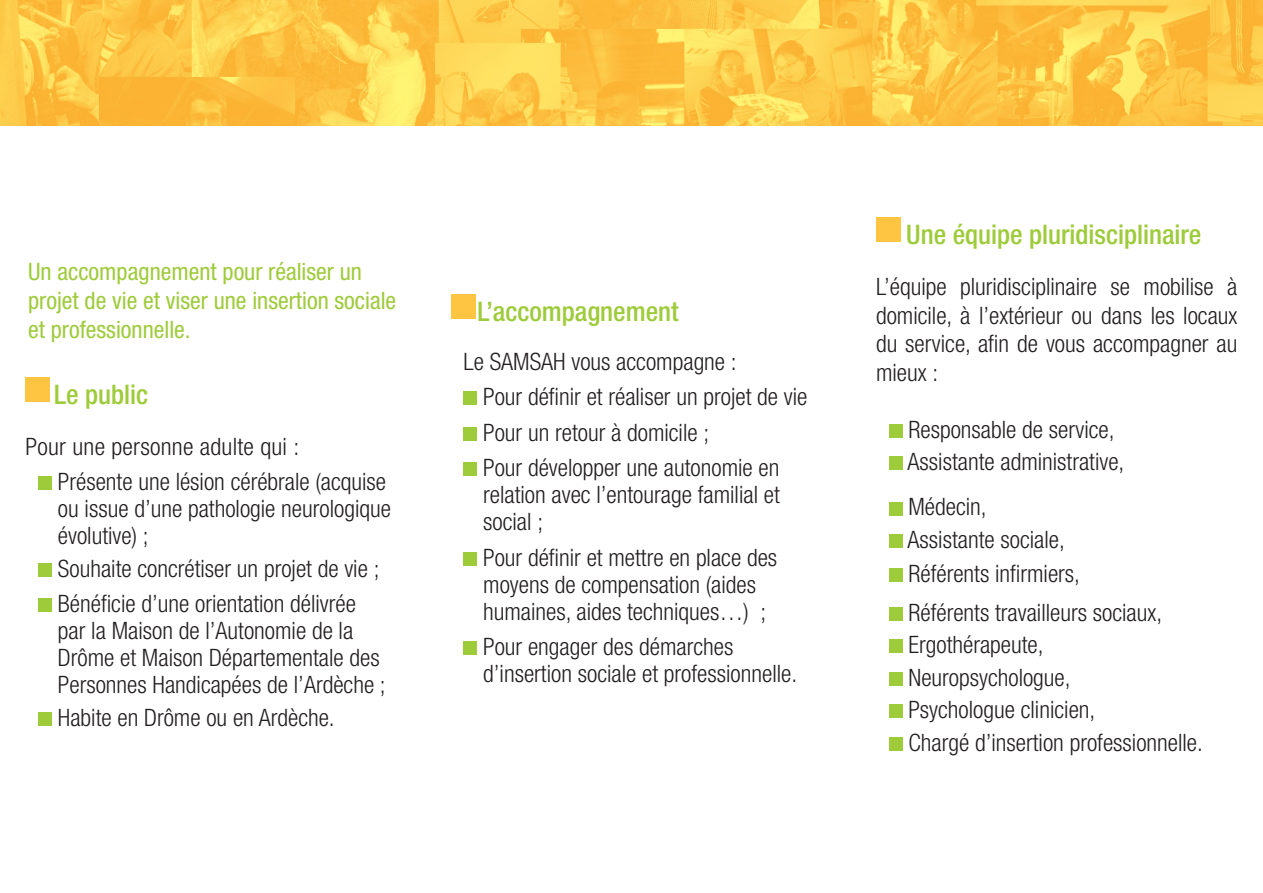
<style>
.page{position:relative;width:1263px;height:893px;background:#fff}
.page>*{position:absolute;margin:0;border:0;box-sizing:border-box;transform-origin:0 0}
.t1{font:500 condensed 27px "Helvetica Neue LT Std";color:#9ecb3a}
.t2{font:300 condensed 24px/27px "Helvetica Neue LT Std";color:#231f20}
.t3{font:condensed 24px/28.8px "Helvetica Neue LT Std";color:#9ecb3a}
</style>
<div class="page">
<div style="left:463px;top:391px;width:14px;height:14px;background:#9ecb3a"></div>
<div style="left:463px;top:427px;width:14px;height:14px;background:#9ecb3a"></div>
<div style="left:463px;top:462px;width:14px;height:14px;background:#9ecb3a"></div>
<div style="left:463px;top:552px;width:14px;height:14px;background:#9ecb3a"></div>
<div style="left:463px;top:641px;width:14px;height:14px;background:#9ecb3a"></div>
<img style="left:0;top:0;width:1263px;height:125px">
<div style="left:451px;top:294px;width:25px;height:25px;background:#fec542"></div>
<div style="left:38px;top:476px;width:14px;height:14px;background:#9ecb3a"></div>
<div style="left:38px;top:563px;width:14px;height:13px;background:#9ecb3a"></div>
<div style="left:38px;top:598px;width:14px;height:14px;background:#9ecb3a"></div>
<div style="left:38px;top:712px;width:14px;height:13px;background:#9ecb3a"></div>
<div style="left:889px;top:424px;width:14px;height:14px;background:#9ecb3a"></div>
<div style="left:889px;top:456px;width:14px;height:14px;background:#9ecb3a"></div>
<div style="left:889px;top:502px;width:14px;height:13px;background:#9ecb3a"></div>
<div style="left:889px;top:534px;width:14px;height:14px;background:#9ecb3a"></div>
<div style="left:889px;top:568px;width:14px;height:14px;background:#9ecb3a"></div>
<div style="left:889px;top:607px;width:14px;height:14px;background:#9ecb3a"></div>
<div style="left:889px;top:639px;width:14px;height:14px;background:#9ecb3a"></div>
<div style="left:889px;top:672px;width:14px;height:14px;background:#9ecb3a"></div>
<div style="left:889px;top:704px;width:14px;height:14px;background:#9ecb3a"></div>
<div style="left:889px;top:737px;width:14px;height:14px;background:#9ecb3a"></div>
<div style="left:876px;top:217px;width:25px;height:25px;background:#fec542"></div>
<div style="left:26px;top:377px;width:24px;height:24px;background:#fec542"></div>
<p class="t3" style="left:28px;top:257px;width:370px">Un accompagnement pour réaliser un projet de vie et viser une insertion sociale et professionnelle.</p>
<p class="t1" style="left:54px;top:378px;width:95px">Le public</p>
<p class="t2" style="left:26px;top:432px;width:275px">Pour une personne adulte qui :</p>
<p class="t2" style="left:58px;top:468px;width:334px">Présente une lésion cérébrale (acquise ou issue d’une pathologie neurologique évolutive) ;</p>
<p class="t2" style="left:58px;top:554px;width:323px">Souhaite concrétiser un projet de vie ;</p>
<p class="t2" style="left:58px;top:590px;width:329px">Bénéficie d’une orientation délivrée par la Maison de l’Autonomie de la Drôme et Maison Départementale des Personnes Handicapées de l’Ardèche ;</p>
<p class="t2" style="left:58px;top:703px;width:278px">Habite en Drôme ou en Ardèche.</p>
<p class="t1" style="left:477px;top:295px;width:203px">L’accompagnement</p>
<p class="t2" style="left:463px;top:348px;width:275px">Le SAMSAH vous accompagne :</p>
<p class="t2" style="left:483px;top:383px;width:326px">Pour définir et réaliser un projet de vie</p>
<p class="t2" style="left:483px;top:419px;width:227px">Pour un retour à domicile ;</p>
<p class="t2" style="left:483px;top:454px;width:298px;text-align:justify">Pour développer une autonomie en relation avec l’entourage familial et social ;</p>
<p class="t2" style="left:483px;top:544px;width:296px">Pour définir et mettre en place des moyens de compensation (aides humaines, aides techniques…) ;</p>
<p class="t2" style="left:483px;top:633px;width:315px">Pour engager des démarches d’insertion sociale et professionnelle.</p>
<p class="t1" style="left:906px;top:219px;width:297px">Une équipe pluridisciplinaire</p>
<p class="t2" style="left:876px;top:272px;width:363px;line-height:28.8px;text-align:justify">L’équipe pluridisciplinaire se mobilise à domicile, à l’extérieur ou dans les locaux du service, afin de vous accompagner au mieux :</p>
<p class="t2" style="left:908px;top:415px;width:208px">Responsable de service,</p>
<p class="t2" style="left:907px;top:448px;width:218px">Assistante administrative,</p>
<p class="t2" style="left:908px;top:493px;width:80px">Médecin,</p>
<p class="t2" style="left:907px;top:526px;width:159px">Assistante sociale,</p>
<p class="t2" style="left:908px;top:560px;width:173px">Référents infirmiers,</p>
<p class="t2" style="left:908px;top:599px;width:255px">Référents travailleurs sociaux,</p>
<p class="t2" style="left:908px;top:631px;width:137px">Ergothérapeute,</p>
<p class="t2" style="left:908px;top:664px;width:164px">Neuropsychologue,</p>
<p class="t2" style="left:908px;top:696px;width:188px">Psychologue clinicien,</p>
<p class="t2" style="left:908px;top:729px;width:296px">Chargé d’insertion professionnelle.</p>
</div>
